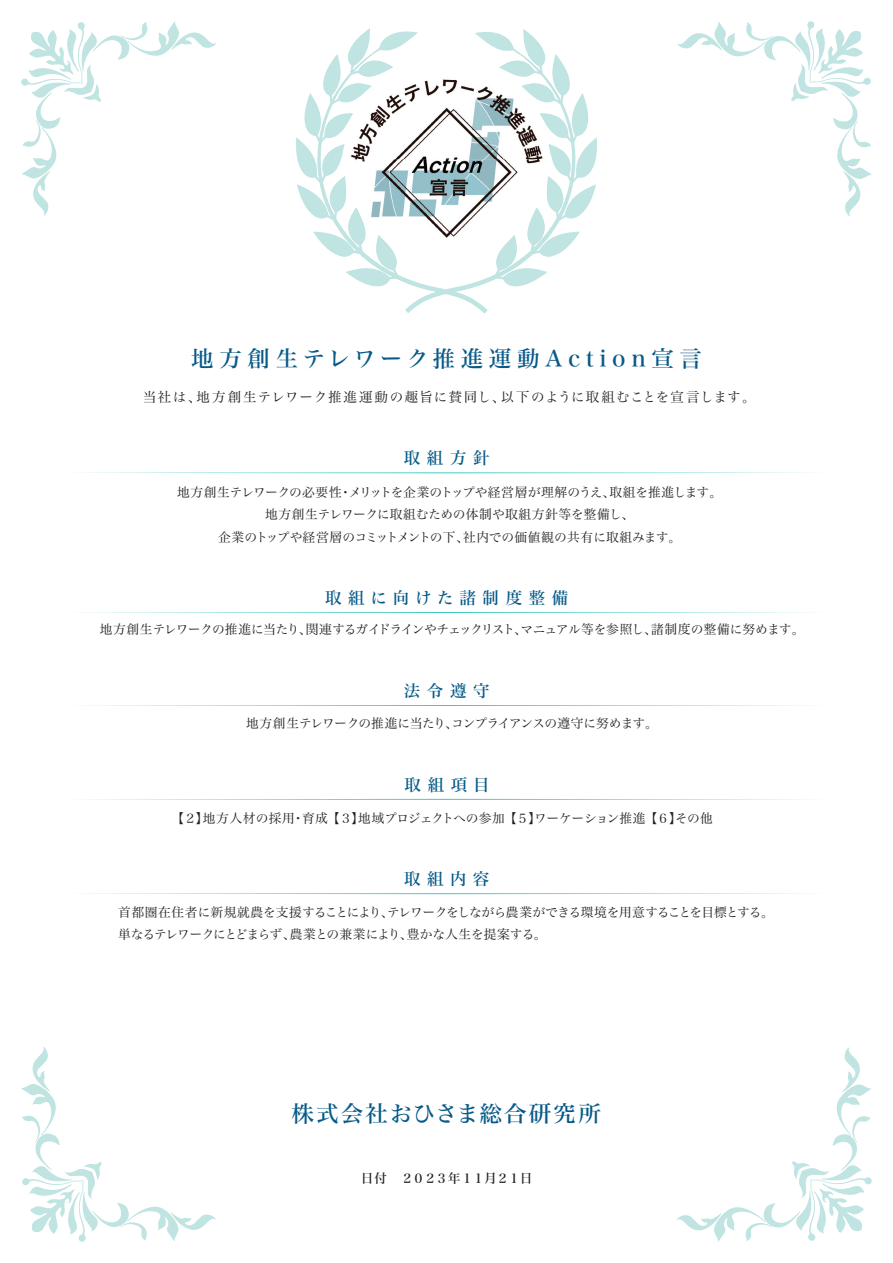
<style>
.page{position:relative;width:893px;height:1263px;background:#fff}
.page>*{position:absolute;margin:0;border:0;box-sizing:border-box;transform-origin:0 0}
.t1{font:22.5px "Hira Min Std N W5";letter-spacing:.25em;color:#075a88}
.t2{font:22.5px "Hira Min Std N W5";letter-spacing:.1em;color:#075a88}
.t3{font:16.5px "Hira Min Std N W5";letter-spacing:.4em;color:#075a88}
.t4{font:16.5px "Hira Min Std N W5";letter-spacing:.38em;color:#075a88}
.t5{font:13.5px "Hira Min Std N W3";letter-spacing:.085em;color:#231f20}
.t6{font:12.75px/22.4px "Hira Min Std N W3";color:#231f20;text-align:center}
.t7{font:12.75px "Hira Min Std N W3";letter-spacing:-.02em;color:#231f20}
.t8{font:12.75px/22.4px "Hira Min Std N W3";letter-spacing:-.04em;color:#231f20}
.t9{font:12.75px "Hira Min Std N W3";letter-spacing:-.045em;color:#231f20}
.t10{font:12.75px "Hira Min Std N W5";letter-spacing:-.06em;color:#231f20}
</style>
<div class="page">
<svg style="left:296px;top:28px;width:301px;height:286px"></svg>
<svg style="left:21px;top:21px;width:195px;height:195px"></svg>
<svg style="left:677px;top:21px;width:195px;height:195px"></svg>
<svg style="left:677px;top:1047px;width:195px;height:195px"></svg>
<svg style="left:21px;top:1047px;width:195px;height:195px"></svg>
<svg style="left:84px;top:472px;width:725px;height:1px"></svg>
<svg style="left:84px;top:612px;width:725px;height:1px"></svg>
<svg style="left:84px;top:705px;width:725px;height:1px"></svg>
<img style="left:394px;top:54px;width:105px;height:198px">
<img style="left:341px;top:54px;width:53px;height:211px">
<img style="left:499px;top:54px;width:52px;height:211px">
<img style="left:393px;top:252px;width:106px;height:13px">
<svg style="left:84px;top:893px;width:725px;height:1px"></svg>
<svg style="left:84px;top:799px;width:725px;height:1px"></svg>
<h1 class="t1" style="left:191px;top:342px;width:512px">地方創生テレワーク推進運動Action宣言</h1>
<p class="t5" style="left:143px;top:387px;width:614px">当社は、地方創生テレワーク推進運動の趣旨に賛同し、以下のように取組むことを宣言します。</p>
<p class="t3" style="left:404px;top:446px;width:87px">取組方針</p>
<p class="t6" style="left:177px;top:481px;width:547px">地方創生テレワークの必要性・メリットを企業のトップや経営層が理解のうえ、取組を推進します。地方創生テレワークに取組むための体制や取組方針等を整備し、<br>企業のトップや経営層のコミットメントの下、社内での価値観の共有に取組みます。</p>
<p class="t4" style="left:325px;top:586px;width:245px">取組に向けた諸制度整備</p>
<p class="t7" style="left:100px;top:620px;width:706px">地方創生テレワークの推進に当たり、関連するガイドラインやチェックリスト、マニュアル等を参照し、諸制度の整備に努めます。</p>
<p class="t3" style="left:404px;top:679px;width:87px">法令遵守</p>
<p class="t9" style="left:246px;top:714px;width:413px">地方創生テレワークの推進に当たり、コンプライアンスの遵守に努めます。</p>
<p class="t3" style="left:405px;top:773px;width:87px">取組項目</p>
<p class="t7" style="left:172px;top:809px;width:543px">【２】地方人材の採用・育成 【３】地域プロジェクトへの参加 【５】ワーケーション推進 【６】その他</p>
<p class="t3" style="left:404px;top:867px;width:87px">取組内容</p>
<p class="t8" style="left:118px;top:901px;width:657px">首都圏在住者に新規就農を支援することにより、テレワークをしながら農業ができる環境を用意することを目標とする。単なるテレワークにとどまらず、農業との兼業により、豊かな人生を提案する。</p>
<h1 class="t2" style="left:291px;top:1097px;width:311px">株式会社おひさま総合研究所</h1>
<p class="t10" style="left:361px;top:1169px;width:173px">日付　２０２３年１１月２１日</p>
</div>
